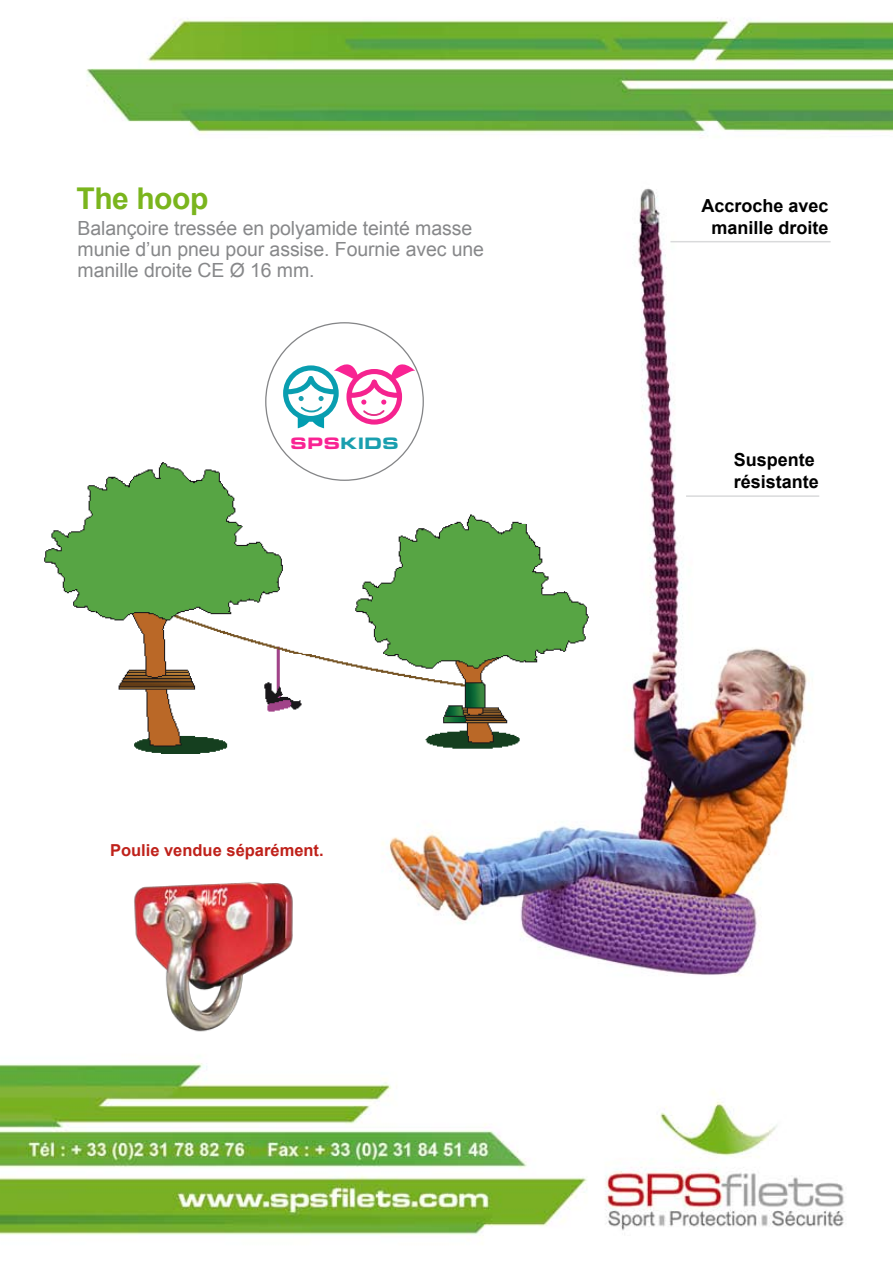
<style>
.page{position:relative;width:893px;height:1263px;background:#fff}
.page>*{position:absolute;margin:0;border:0;box-sizing:border-box;transform-origin:0 0}
.t1{font:700 30px "Arial";letter-spacing:-.015em;color:#7ab51d}
.t2{font:19.5px/21px "Arial";letter-spacing:-.005em;color:#87888a}
.t3{font:700 18px/21.6px "Arial";color:#000}
.t4{font:17.1px "Eurostile Extended Black DTC";color:#199faf}
.t5{font:700 16.5px "Arial";color:#bf211a}
.s1{color:#f92393}
</style>
<div class="page">
<img style="left:0;top:17px;width:893px;height:1218px">
<img style="left:337px;top:147px;width:545px;height:921px">
<hr style="left:686px;top:495px;width:133px;height:2px;background:#d9dadb">
<hr style="left:670px;top:241px;width:161px;height:1px;background:#d9dadb">
<img style="left:40px;top:459px;width:553px;height:294px">
<img style="left:117px;top:871px;width:191px;height:170px">
<svg style="left:264px;top:321px;width:161px;height:160px"></svg>
<h1 class="t1" style="left:77px;top:179px;width:133px">The hoop</h1>
<p class="t2" style="left:78px;top:218px;width:408px">Balançoire tressée en polyamide teinté masse munie d’un pneu pour assise. Fournie avec une manille droite CE Ø 16 mm.</p>
<p class="t4" style="left:290px;top:433px;width:110px"><span class="s1">SPS</span>KIDS</p>
<p class="t5" style="left:110px;top:839px;width:215px">Poulie vendue séparément.</p>
<p class="t3" style="left:701px;top:195px;width:129px;text-align:center">Accroche avec manille droite</p>
<p class="t3" style="left:734px;top:449px;width:87px">Suspente résistante</p>
</div>
